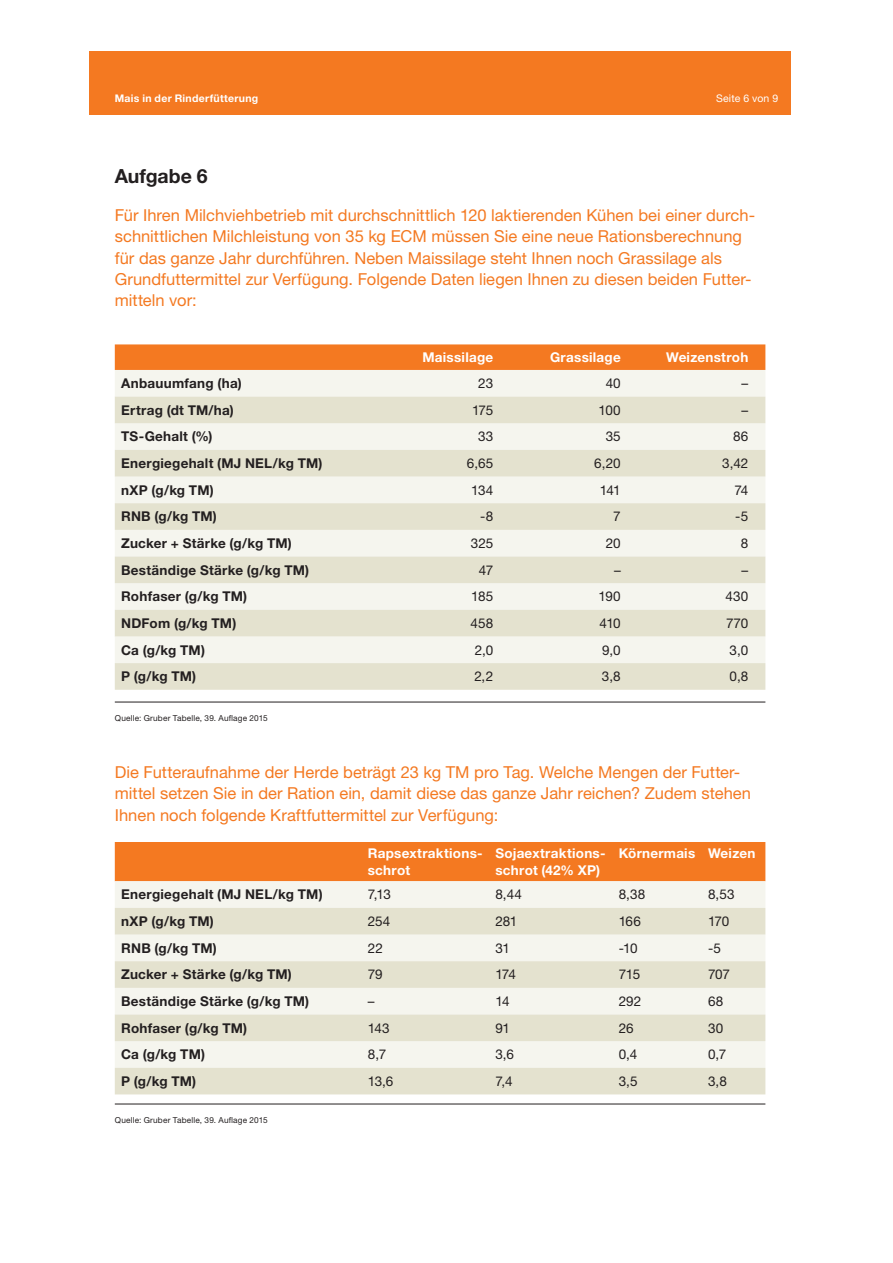
<style>
.page{position:relative;width:893px;height:1263px;background:#fff}
.page>*{position:absolute;margin:0;border:0;box-sizing:border-box;transform-origin:0 0}
.t1{font:700 19.5px "Helvetica Neue LT Std";letter-spacing:-.005em;color:#231f20}
.t2{font:16.5px/21.3px "Helvetica Neue LT Std";color:#f47921}
.t3{font:700 13.5px "Helvetica Neue LT Std";letter-spacing:.015em;color:#231f20}
.t4{font:13.5px "Helvetica Neue LT Std";letter-spacing:-.01em;color:#231f20}
.t5{font:700 13.5px/16.8px "Helvetica Neue LT Std";letter-spacing:.02em;color:#fff}
.t6{font:700 10.5px "Helvetica Neue LT Std";letter-spacing:.03em;color:#fff}
.t7{font:10.5px "Helvetica Neue LT Std";letter-spacing:.02em;color:#fff}
.t8{font:8.25px "Helvetica Neue LT Std";letter-spacing:.025em;color:#231f20}
</style>
<div class="page">
<svg style="left:115px;top:344px;width:650px;height:26px;background:#f47b25"></svg>
<div style="left:115px;top:370px;width:650px;height:27px;background:#f5f5ee"></div>
<svg style="left:115px;top:397px;width:650px;height:293px;background:#ebeadd"></svg>
<hr style="left:115px;top:702px;width:650px;height:1px;background:#231f20">
<div style="left:115px;top:842px;width:650px;height:39px;background:#f47921"></div>
<div style="left:115px;top:881px;width:650px;height:27px;background:#f5f5ee"></div>
<svg style="left:115px;top:908px;width:650px;height:186px;background:#ebeadc"></svg>
<hr style="left:115px;top:1103px;width:650px;height:1px;background:#231f20">
<div style="left:89px;top:51px;width:702px;height:64px;background:#f47921"></div>
<p class="t6" style="left:115px;top:92px;width:145px">Mais in der Rinderfütterung</p>
<p class="t7" style="left:716px;top:92px;width:64px">Seite 6 von 9</p>
<p class="t1" style="left:115px;top:164px;width:94px">Aufgabe 6</p>
<p class="t2" style="left:115px;top:204px;width:642px">Für Ihren Milchviehbetrieb mit durchschnittlich 120 laktierenden Kühen bei einer durch&shy;schnittlichen Milchleistung von 35 kg ECM müssen Sie eine neue Rationsberechnung für das ganze Jahr durchführen. Neben Maissilage steht Ihnen noch Grassilage als Grundfuttermittel zur Verfügung. Folgende Daten liegen Ihnen zu diesen beiden Futter&shy;mitteln vor:</p>
<p class="t5" style="left:422px;top:348px;width:72px">Maissilage</p>
<p class="t5" style="left:550px;top:348px;width:72px">Grassilage</p>
<p class="t5" style="left:666px;top:348px;width:84px">Weizenstroh</p>
<p class="t3" style="left:121px;top:375px;width:122px">Anbauumfang (ha)</p>
<p class="t4" style="left:478px;top:375px;width:16px">23</p>
<p class="t4" style="left:606px;top:375px;width:17px">40</p>
<p class="t4" style="left:742px;top:375px;width:8px">–</p>
<p class="t3" style="left:121px;top:402px;width:114px">Ertrag (dt TM/ha)</p>
<p class="t4" style="left:472px;top:402px;width:23px">175</p>
<p class="t4" style="left:598px;top:402px;width:24px">100</p>
<p class="t4" style="left:742px;top:402px;width:8px">–</p>
<p class="t3" style="left:121px;top:428px;width:93px">TS-Gehalt (%)</p>
<p class="t4" style="left:478px;top:429px;width:17px">33</p>
<p class="t4" style="left:606px;top:429px;width:17px">35</p>
<p class="t4" style="left:733px;top:429px;width:17px">86</p>
<p class="t3" style="left:121px;top:455px;width:203px">Energiegehalt (MJ NEL/kg TM)</p>
<p class="t4" style="left:467px;top:455px;width:28px">6,65</p>
<p class="t4" style="left:594px;top:455px;width:28px">6,20</p>
<p class="t4" style="left:722px;top:455px;width:28px">3,42</p>
<p class="t3" style="left:121px;top:482px;width:94px">nXP (g/kg TM)</p>
<p class="t4" style="left:471px;top:482px;width:24px">134</p>
<p class="t4" style="left:600px;top:482px;width:22px">141</p>
<p class="t4" style="left:734px;top:482px;width:15px">74</p>
<p class="t3" style="left:121px;top:508px;width:97px">RNB (g/kg TM)</p>
<p class="t4" style="left:480px;top:508px;width:15px">-8</p>
<p class="t4" style="left:613px;top:508px;width:9px">7</p>
<p class="t4" style="left:735px;top:508px;width:15px">-5</p>
<p class="t3" style="left:121px;top:535px;width:172px">Zucker + Stärke (g/kg TM)</p>
<p class="t4" style="left:471px;top:535px;width:24px">325</p>
<p class="t4" style="left:606px;top:535px;width:16px">20</p>
<p class="t4" style="left:741px;top:535px;width:9px">8</p>
<p class="t3" style="left:121px;top:561px;width:190px">Beständige Stärke (g/kg TM)</p>
<p class="t4" style="left:479px;top:562px;width:16px">47</p>
<p class="t4" style="left:614px;top:562px;width:8px">–</p>
<p class="t4" style="left:742px;top:562px;width:8px">–</p>
<p class="t3" style="left:121px;top:588px;width:128px">Rohfaser (g/kg TM)</p>
<p class="t4" style="left:471px;top:588px;width:24px">185</p>
<p class="t4" style="left:599px;top:588px;width:24px">190</p>
<p class="t4" style="left:725px;top:588px;width:24px">430</p>
<p class="t3" style="left:121px;top:615px;width:117px">NDFom (g/kg TM)</p>
<p class="t4" style="left:470px;top:615px;width:24px">458</p>
<p class="t4" style="left:600px;top:615px;width:23px">410</p>
<p class="t4" style="left:726px;top:615px;width:24px">770</p>
<p class="t3" style="left:121px;top:641px;width:85px">Ca (g/kg TM)</p>
<p class="t4" style="left:475px;top:642px;width:20px">2,0</p>
<p class="t4" style="left:602px;top:642px;width:20px">9,0</p>
<p class="t4" style="left:730px;top:642px;width:20px">3,0</p>
<p class="t3" style="left:121px;top:668px;width:77px">P (g/kg TM)</p>
<p class="t4" style="left:474px;top:668px;width:20px">2,2</p>
<p class="t4" style="left:602px;top:668px;width:20px">3,8</p>
<p class="t4" style="left:730px;top:668px;width:20px">0,8</p>
<p class="t8" style="left:115px;top:713px;width:154px">Quelle: Gruber Tabelle, 39. Auflage 2015</p>
<p class="t2" style="left:115px;top:761px;width:638px">Die Futteraufnahme der Herde beträgt 23 kg TM pro Tag. Welche Mengen der Futter&shy;mittel setzen Sie in der Ration ein, damit diese das ganze Jahr reichen? Zudem stehen<br>Ihnen noch folgende Kraftfuttermittel zur Verfügung:</p>
<p class="t5" style="left:368px;top:844px;width:116px">Rapsextraktions&shy;schrot</p>
<p class="t5" style="left:495px;top:844px;width:112px">Sojaextraktions&shy;schrot (42% XP)</p>
<p class="t5" style="left:619px;top:844px;width:138px">Körnermais Weizen</p>
<p class="t3" style="left:121px;top:886px;width:203px">Energiegehalt (MJ NEL/kg TM)</p>
<p class="t4" style="left:368px;top:886px;width:25px">7,13</p>
<p class="t4" style="left:495px;top:886px;width:28px">8,44</p>
<p class="t4" style="left:619px;top:886px;width:28px">8,38</p>
<p class="t4" style="left:708px;top:886px;width:28px">8,53</p>
<p class="t3" style="left:121px;top:913px;width:94px">nXP (g/kg TM)</p>
<p class="t4" style="left:368px;top:913px;width:24px">254</p>
<p class="t4" style="left:495px;top:913px;width:24px">281</p>
<p class="t4" style="left:619px;top:913px;width:24px">166</p>
<p class="t4" style="left:708px;top:913px;width:23px">170</p>
<p class="t3" style="left:121px;top:939px;width:97px">RNB (g/kg TM)</p>
<p class="t4" style="left:368px;top:940px;width:17px">22</p>
<p class="t4" style="left:495px;top:940px;width:16px">31</p>
<p class="t4" style="left:619px;top:940px;width:20px">-10</p>
<p class="t4" style="left:708px;top:940px;width:15px">-5</p>
<p class="t3" style="left:121px;top:966px;width:172px">Zucker + Stärke (g/kg TM)</p>
<p class="t4" style="left:368px;top:966px;width:16px">79</p>
<p class="t4" style="left:495px;top:966px;width:22px">174</p>
<p class="t4" style="left:619px;top:966px;width:23px">715</p>
<p class="t4" style="left:708px;top:966px;width:24px">707</p>
<p class="t3" style="left:121px;top:993px;width:190px">Beständige Stärke (g/kg TM)</p>
<p class="t4" style="left:368px;top:993px;width:8px">–</p>
<p class="t4" style="left:495px;top:993px;width:16px">14</p>
<p class="t4" style="left:619px;top:993px;width:24px">292</p>
<p class="t4" style="left:708px;top:993px;width:17px">68</p>
<p class="t3" style="left:121px;top:1019px;width:128px">Rohfaser (g/kg TM)</p>
<p class="t4" style="left:368px;top:1020px;width:23px">143</p>
<p class="t4" style="left:495px;top:1020px;width:16px">91</p>
<p class="t4" style="left:619px;top:1020px;width:16px">26</p>
<p class="t4" style="left:708px;top:1020px;width:17px">30</p>
<p class="t3" style="left:121px;top:1046px;width:85px">Ca (g/kg TM)</p>
<p class="t4" style="left:368px;top:1046px;width:20px">8,7</p>
<p class="t4" style="left:495px;top:1046px;width:20px">3,6</p>
<p class="t4" style="left:619px;top:1046px;width:20px">0,4</p>
<p class="t4" style="left:708px;top:1046px;width:20px">0,7</p>
<p class="t3" style="left:121px;top:1073px;width:77px">P (g/kg TM)</p>
<p class="t4" style="left:368px;top:1073px;width:27px">13,6</p>
<p class="t4" style="left:495px;top:1073px;width:19px">7,4</p>
<p class="t4" style="left:619px;top:1073px;width:20px">3,5</p>
<p class="t4" style="left:708px;top:1073px;width:20px">3,8</p>
<p class="t8" style="left:115px;top:1115px;width:154px">Quelle: Gruber Tabelle, 39. Auflage 2015</p>
</div>
